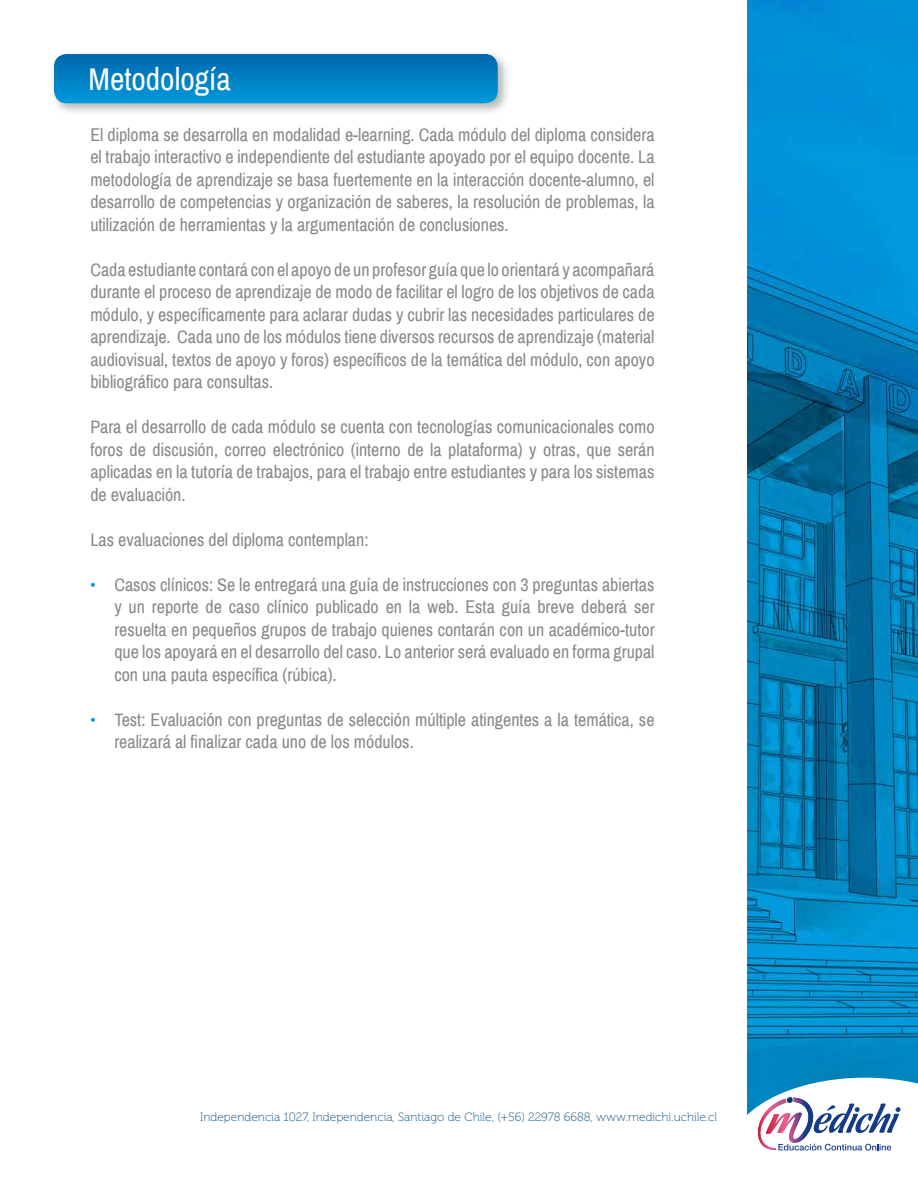
<style>
.page{position:relative;width:918px;height:1188px;background:#fff}
.page>*{position:absolute;margin:0;border:0;box-sizing:border-box;transform-origin:0 0}
.t1{font:31.5px "Archivo Narrow";color:#fff}
.t2{font:18px/22.5px "Archivo Narrow";color:#87888a;text-align:justify}
.t3{font:12px "Museo 100";color:#0c4f86}
.s1{color:#009ada}
</style>
<div class="page">
<img style="left:748px;top:0;width:170px;height:1078px">
<svg style="left:747px;top:1078px;width:171px;height:73px"></svg>
<div style="left:50px;top:50px;width:460px;height:66px;background:#9ba19e;opacity:.75"></div>
<svg style="left:54px;top:54px;width:444px;height:49px;background:#0180c3"></svg>
<h1 class="t1" style="left:89px;top:60px;width:144px">Metodología</h1>
<p class="t2" style="left:90px;top:123px;width:566px">El diploma se desarrolla en modalidad e-learning. Cada módulo del diploma considera el trabajo interactivo e independiente del estudiante apoyado por el equipo docente. La metodología de aprendizaje se basa fuertemente en la interacción docente-alumno, el desarrollo de competencias y organización de saberes, la resolución de problemas, la utilización de herramientas y la argumentación de conclusiones.</p>
<p class="t2" style="left:90px;top:258px;width:566px">Cada estudiante contará con el apoyo de un profesor guía que lo orientará y acompañará durante el proceso de aprendizaje de modo de facilitar el logro de los objetivos de cada módulo, y específicamente para aclarar dudas y cubrir las necesidades particulares de aprendizaje. Cada uno de los módulos tiene diversos recursos de aprendizaje (material audiovisual, textos de apoyo y foros) específicos de la temática del módulo, con apoyo bibliográfico para consultas.</p>
<p class="t2" style="left:90px;top:416px;width:566px">Para el desarrollo de cada módulo se cuenta con tecnologías comunicacionales como foros de discusión, correo electrónico (interno de la plataforma) y otras, que serán aplicadas en la tutoría de trabajos, para el trabajo entre estudiantes y para los sistemas de evaluación.</p>
<p class="t2" style="left:90px;top:528px;width:280px">Las evaluaciones del diploma contemplan:</p>
<p class="t2" style="left:114px;top:573px;width:542px;text-indent:-24px"><span class="s1">•</span> Casos clínicos: Se le entregará una guía de instrucciones con 3 preguntas abiertas y un reporte de caso clínico publicado en la web. Esta guía breve deberá ser resuelta en pequeños grupos de trabajo quienes contarán con un académico-tutor que los apoyará en el desarrollo del caso. Lo anterior será evaluado en forma grupal con una pauta específica (rúbica).</p>
<p class="t2" style="left:114px;top:708px;width:542px;text-indent:-24px"><span class="s1">•</span> Test: Evaluación con preguntas de selección múltiple atingentes a la temática, se realizará al finalizar cada uno de los módulos.</p>
<p class="t3" style="left:200px;top:1111px;width:518px">Independencia 1027, Independencia, Santiago de Chile, (+56) 22978 6688, www.medichi.uchile.cl</p>
</div>
